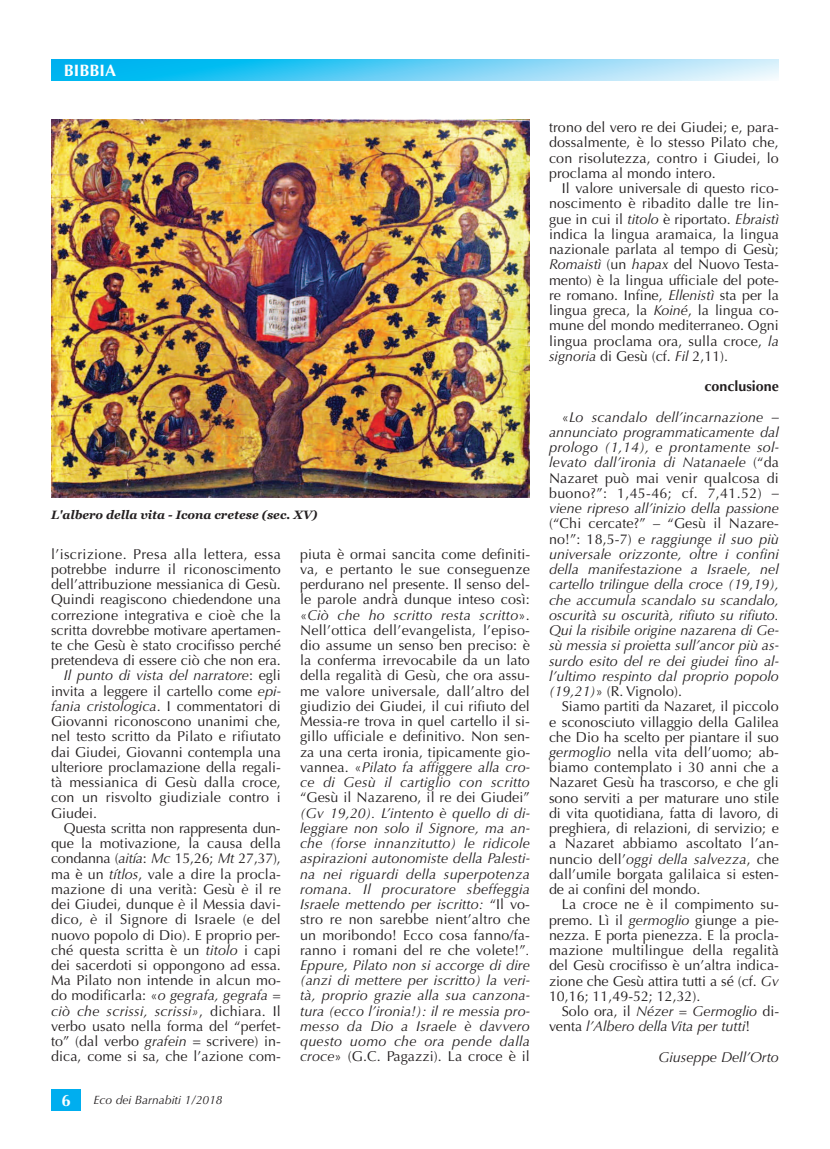
<style>
.page{position:relative;width:830px;height:1149px;background:#fff}
.page>*{position:absolute;margin:0;border:0;box-sizing:border-box;transform-origin:0 0}
.t1{font:700 16.5px "Optima";color:#fff}
.t2{font:14.25px/15.1px "Optima";letter-spacing:.005em;color:#231f20;text-align:justify}
.t3{font:italic 14.25px/15.1px "Optima";letter-spacing:.005em;color:#231f20;text-align:justify}
.t4{font:14.25px "Optima";letter-spacing:-.015em;color:#231f20}
.t5{font:14.25px "Optima";letter-spacing:.025em;color:#231f20}
.t6{font:italic 700 12px "Georgia";color:#231f20}
.t7{font:italic 12px "Optima";color:#231f20}
.s1{font-style:normal}
.s2{font-style:italic}
.s3{font-weight:700;font-style:normal}
</style>
<div class="page">
<svg style="left:51px;top:60px;width:727px;height:21px;background:#66d0f5"></svg>
<div style="left:51px;top:1089px;width:30px;height:21px;background:#00aeef"></div>
<img style="left:51px;top:119px;width:478px;height:378px">
<p class="t1" style="left:64px;top:61px;width:54px">BIBBIA</p>
<p class="t6" style="left:51px;top:507px;width:268px">L'albero della vita - Icona cretese (sec. XV)</p>
<p class="t5" style="left:51px;top:545px;width:231px">l’iscrizione. Presa alla lettera, essa</p>
<p class="t2" style="left:51px;top:561px;width:231px">potrebbe indurre il riconoscimento</p>
<p class="t2" style="left:51px;top:576px;width:231px">dell’attribuzione messianica di Gesù.</p>
<p class="t2" style="left:51px;top:592px;width:231px">Quindi reagiscono chiedendone una</p>
<p class="t2" style="left:51px;top:607px;width:231px">correzione integrativa e cioè che la</p>
<p class="t2" style="left:51px;top:622px;width:231px">scritta dovrebbe motivare apertamen-</p>
<p class="t2" style="left:51px;top:637px;width:231px">te che Gesù è stato crocifisso perché</p>
<p class="t2" style="left:51px;top:652px;width:231px">pretendeva di essere ciò che non era.</p>
<p class="t3" style="left:64px;top:668px;width:218px">Il punto di vista del narratore<span class="s1">: egli</span></p>
<p class="t2" style="left:51px;top:683px;width:231px">invita a leggere il cartello come <span class="s2">epi-</span></p>
<p class="t3" style="left:51px;top:698px;width:231px">fania cristologica<span class="s1">. I commentatori di</span></p>
<p class="t2" style="left:51px;top:713px;width:231px">Giovanni riconoscono unanimi che,</p>
<p class="t2" style="left:51px;top:729px;width:231px">nel testo scritto da Pilato e rifiutato</p>
<p class="t2" style="left:51px;top:744px;width:231px">dai Giudei, Giovanni contempla una</p>
<p class="t2" style="left:51px;top:759px;width:231px">ulteriore proclamazione della regali-</p>
<p class="t2" style="left:51px;top:774px;width:231px">tà messianica di Gesù dalla croce,</p>
<p class="t2" style="left:51px;top:789px;width:231px">con un risvolto giudiziale contro i</p>
<p class="t2" style="left:51px;top:805px;width:47px">Giudei.</p>
<p class="t4" style="left:64px;top:819px;width:218px">Questa scritta non rappresenta dun-</p>
<p class="t2" style="left:51px;top:835px;width:231px">que la motivazione, la causa della</p>
<p class="t4" style="left:51px;top:849px;width:231px">condanna (<span class="s2">aitía</span>: <span class="s2">Mc</span> 15,26; <span class="s2">Mt</span> 27,37),</p>
<p class="t2" style="left:51px;top:866px;width:231px">ma è un <span class="s2">títlos</span>, vale a dire la procla-</p>
<p class="t2" style="left:51px;top:881px;width:231px">mazione di una verità: Gesù <span class="s2">è</span> il re</p>
<p class="t2" style="left:51px;top:896px;width:231px">dei Giudei, dunque <span class="s2">è</span> il Messia davi-</p>
<p class="t2" style="left:51px;top:911px;width:231px">dico, <span class="s2">è</span> il Signore di Israele (e del</p>
<p class="t2" style="left:51px;top:927px;width:231px">nuovo popolo di Dio). E proprio per-</p>
<p class="t2" style="left:51px;top:942px;width:231px">ché questa scritta è un <span class="s2">titolo</span> i capi</p>
<p class="t2" style="left:51px;top:957px;width:231px">dei sacerdoti si oppongono ad essa.</p>
<p class="t2" style="left:51px;top:972px;width:231px">Ma Pilato non intende in alcun mo-</p>
<p class="t3" style="left:51px;top:987px;width:231px"><span class="s1">do modificarla: «</span>o gegrafa, gegrafa =</p>
<p class="t3" style="left:51px;top:1003px;width:231px">ciò che scrissi, scrissi»<span class="s1">, dichiara. Il</span></p>
<p class="t2" style="left:51px;top:1018px;width:231px">verbo usato nella forma del “perfet-</p>
<p class="t2" style="left:51px;top:1033px;width:231px">to” (dal verbo <span class="s2">grafein</span> = scrivere) in-</p>
<p class="t2" style="left:51px;top:1048px;width:231px">dica, come si sa, che l’azione com-</p>
<p class="t1" style="left:61px;top:1089px;width:11px">6</p>
<p class="t7" style="left:94px;top:1092px;width:130px">Eco dei Barnabiti 1/2018</p>
<p class="t2" style="left:300px;top:546px;width:231px">piuta è ormai sancita come definiti&shy;va, e pertanto le sue conseguenze perdurano nel presente. Il senso del&shy;le parole andrà dunque inteso così: «<span class="s2">Ciò che ho scritto resta scritto</span>».<br>Nell’ottica dell’evangelista, l’episo&shy;dio assume un senso ben preciso: è la conferma irrevocabile da un lato della regalità di Gesù, che ora assu&shy;me valore universale, dall’altro del giudizio dei Giudei, il cui rifiuto del Messia-re trova in quel cartello il si&shy;gillo ufficiale e definitivo. Non sen&shy;za una certa ironia, tipicamente gio&shy;vannea. «<span class="s2">Pilato fa affiggere alla cro&shy;ce di Gesù il cartiglio con scritto</span></p>
<p class="t2" style="left:300px;top:789px;width:231px">“Gesù il Nazareno, il re dei Giudei”</p>
<p class="t3" style="left:300px;top:805px;width:231px">(Gv 19,20). L’intento è quello di di&shy;leggiare non solo il Signore, ma an&shy;che (forse innanzitutto) le ridicole aspirazioni autonomiste della Palesti&shy;na nei riguardi della superpotenza romana. Il procuratore sbeffeggia Israele mettendo per iscritto: <span class="s1">“Il vo&shy;stro re non sarebbe nient’altro che un moribondo! Ecco cosa fanno/fa&shy;ranno i romani del re che volete!”</span>.<br>Eppure, Pilato non si accorge di dire (anzi di mettere per iscritto) la veri&shy;tà, proprio grazie alla sua canzona&shy;tura (ecco l’ironia!): il re messia pro&shy;messo da Dio a Israele è davvero questo uomo che ora pende dalla croce<span class="s1">» (G.C. Pagazzi). La croce è il</span></p>
<p class="t2" style="left:548px;top:120px;width:231px">trono del vero re dei Giudei; e, para&shy;dossalmente, è lo stesso Pilato che, con risolutezza, contro i Giudei, lo proclama al mondo intero.</p>
<p class="t2" style="left:548px;top:181px;width:231px;text-indent:13px">Il valore universale di questo rico&shy;noscimento è ribadito dalle tre lin&shy;gue in cui il <span class="s2">titolo</span> è riportato. <span class="s2">Ebraistì </span>indica la lingua aramaica, la lingua nazionale parlata al tempo di Gesù; <span class="s2">Romaistì</span> (un <span class="s2">hapax</span> del Nuovo Testa&shy;mento) è la lingua ufficiale del pote&shy;re romano. Infine, <span class="s2">Ellenistì</span> sta per la lingua greca, la <span class="s2">Koiné</span>, la lingua co&shy;mune del mondo mediterraneo. Ogni lingua proclama ora, sulla croce, <span class="s2">la signoria</span> di Gesù (cf. <span class="s2">Fil</span> 2,11).</p>
<p class="t3" style="left:561px;top:371px;width:218px;line-height:30.5px;text-align:right"><span class="s3">conclusione<br></span><span class="s1">«</span>Lo scandalo dell’incarnazione –</p>
<p class="t3" style="left:548px;top:424px;width:231px">annunciato programmaticamente dal prologo (1,14), e prontamente sol&shy;levato dall’ironia di Natanaele <span class="s1">(“da Nazaret può mai venir qualcosa di buono?”: 1,45-46; cf. 7,41.52)</span> – viene ripreso all’inizio della passione</p>
<p class="t3" style="left:548px;top:516px;width:231px"><span class="s1">(“Chi cercate?” – “Gesù il Nazare&shy;no!”: 18,5-7)</span> e raggiunge il suo più universale orizzonte, oltre i confini della manifestazione a Israele, nel cartello trilingue della croce (19,19), che accumula scandalo su scandalo, oscurità su oscurità, rifiuto su rifiuto.<br>Qui la risibile origine nazarena di Ge&shy;sù messia si proietta sull’ancor più as&shy;surdo esito del re dei giudei fino al&shy;l’ultimo respinto dal proprio popolo (19,21)<span class="s1">» (R. Vignolo).</span></p>
<p class="t2" style="left:548px;top:698px;width:231px;text-indent:13px">Siamo partiti da Nazaret, il piccolo e sconosciuto villaggio della Galilea che Dio ha scelto per piantare il suo <span class="s2">germoglio</span> nella vita dell’uomo; ab&shy;biamo contemplato i 30 anni che a Nazaret Gesù ha trascorso, e che gli sono serviti a per maturare uno stile di vita quotidiana, fatta di lavoro, di preghiera, di relazioni, di servizio; e a Nazaret abbiamo ascoltato l’an&shy;nuncio dell’<span class="s2">oggi della salvezza</span>, che dall’umile borgata galilaica si esten&shy;de ai confini del mondo.</p>
<p class="t2" style="left:548px;top:896px;width:231px;text-indent:13px">La croce ne è il compimento su&shy;premo. Lì il <span class="s2">germoglio</span> giunge a pie&shy;nezza. E porta pienezza. E la procla&shy;mazione multilingue della regalità del Gesù crocifisso è un’altra indica&shy;zione che Gesù attira tutti a sé (cf. <span class="s2">Gv </span>10,16; 11,49-52; 12,32).</p>
<p class="t3" style="left:548px;top:1003px;width:231px;text-indent:13px"><span class="s1">Solo ora, il</span> Nézer = Germoglio <span class="s1">di&shy;venta</span> l’Albero della Vita per tutti<span class="s1">!</span></p>
<p class="t3" style="left:658px;top:1049px;width:122px">Giuseppe Dell’Orto</p>
</div>
